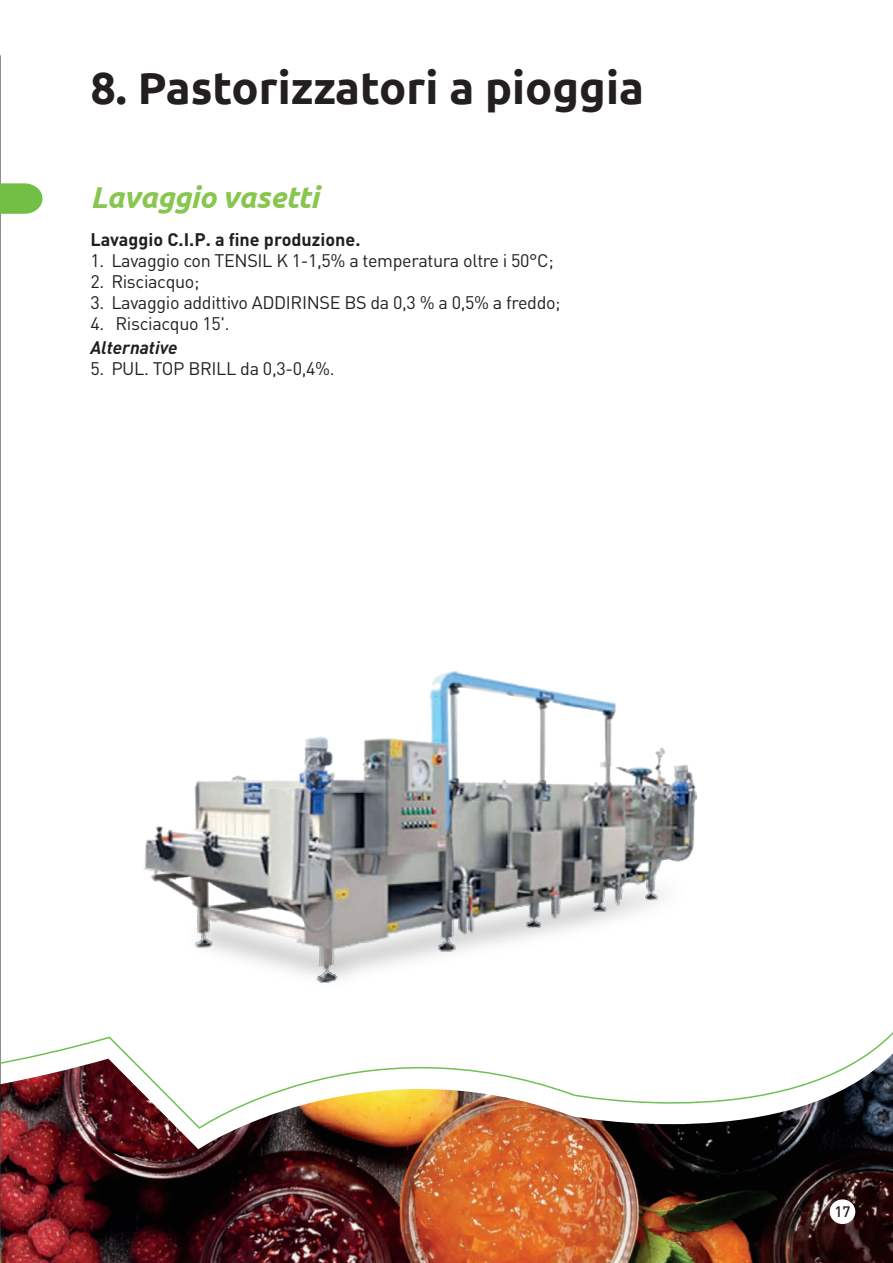
<style>
.page{position:relative;width:893px;height:1263px;background:#fff}
.page>*{position:absolute;margin:0;border:0;box-sizing:border-box;transform-origin:0 0}
.t1{font:700 45px "Ubuntu";color:#231f20}
.t2{font:italic 700 30px "Ubuntu";letter-spacing:-.01em;color:#89c650}
.t3{font:18px "DIN";letter-spacing:-.02em;color:#231f20}
.t4{font:700 18px "DIN Pro";color:#231f20}
.t5{font:italic 700 18px "DIN";color:#231f20}
.t6{font:500 15px "DIN";color:#231f20}
</style>
<div class="page">
<hr style="left:0;top:55px;width:1px;height:1208px;background:#231f20">
<img style="left:0;top:1039px;width:893px;height:224px">
<svg style="left:0;top:183px;width:43px;height:31px"></svg>
<div style="left:830px;top:1199px;width:25px;height:25px;background:#fff;border-radius:50%"></div>
<img style="left:143px;top:671px;width:554px;height:312px">
<h1 class="t1" style="left:90px;top:61px;width:555px">8. Pastorizzatori a pioggia</h1>
<h2 class="t2" style="left:90px;top:179px;width:230px">Lavaggio vasetti</h2>
<p class="t4" style="left:90px;top:227px;width:272px">Lavaggio C.I.P. a fine produzione.</p>
<p class="t3" style="left:90px;top:249px;width:465px">1. Lavaggio con TENSIL K 1-1,5% a temperatura oltre i 50°C;</p>
<p class="t3" style="left:90px;top:270px;width:111px">2. Risciacquo;</p>
<p class="t3" style="left:90px;top:291px;width:472px">3. Lavaggio addittivo ADDIRINSE BS da 0,3 % a 0,5% a freddo;</p>
<p class="t3" style="left:90px;top:312px;width:141px">4. Risciacquo 15'.</p>
<p class="t5" style="left:90px;top:336px;width:89px">Alternative</p>
<p class="t3" style="left:90px;top:357px;width:246px">5. PUL. TOP BRILL da 0,3-0,4%.</p>
<p class="t6" style="left:834px;top:1202px;width:17px">17</p>
</div>
